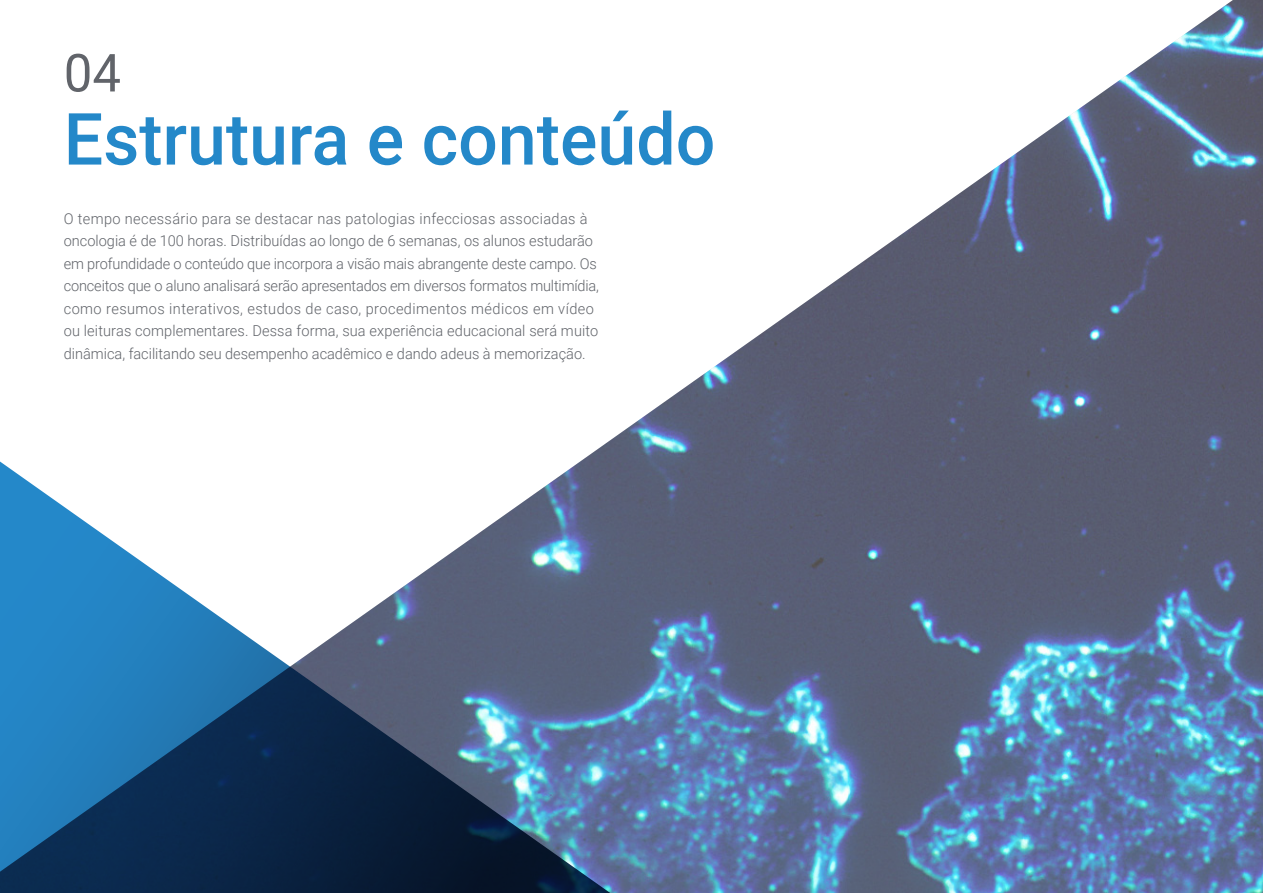
<style>
.page{position:relative;width:1263px;height:893px;background:#fff}
.page>*{position:absolute;margin:0;border:0;box-sizing:border-box;transform-origin:0 0}
.t1{font:500 72px "Roboto";color:#2488c9}
.t2{font:52.5px "Roboto";color:#61646a}
.t3{font:300 15px/22.5px "Roboto";color:#61646a}
</style>
<div class="page">
<img style="left:602px;top:0;width:661px;height:893px">
<svg style="left:0;top:446px;width:640px;height:447px"></svg>
<h2 class="t2" style="left:64px;top:36px;width:59px">04</h2>
<h1 class="t1" style="left:64px;top:89px;width:653px">Estrutura e conteúdo</h1>
<p class="t3" style="left:64px;top:207px;width:537px">O tempo necessário para se destacar nas patologias infecciosas associadas à oncologia é de 100 horas. Distribuídas ao longo de 6 semanas, os alunos estudarão em profundidade o conteúdo que incorpora a visão mais abrangente deste campo. Os conceitos que o aluno analisará serão apresentados em diversos formatos multimídia, como resumos interativos, estudos de caso, procedimentos médicos em vídeo ou leituras complementares. Dessa forma, sua experiência educacional será muito dinâmica, facilitando seu desempenho acadêmico e dando adeus à memorização.</p>
</div>
